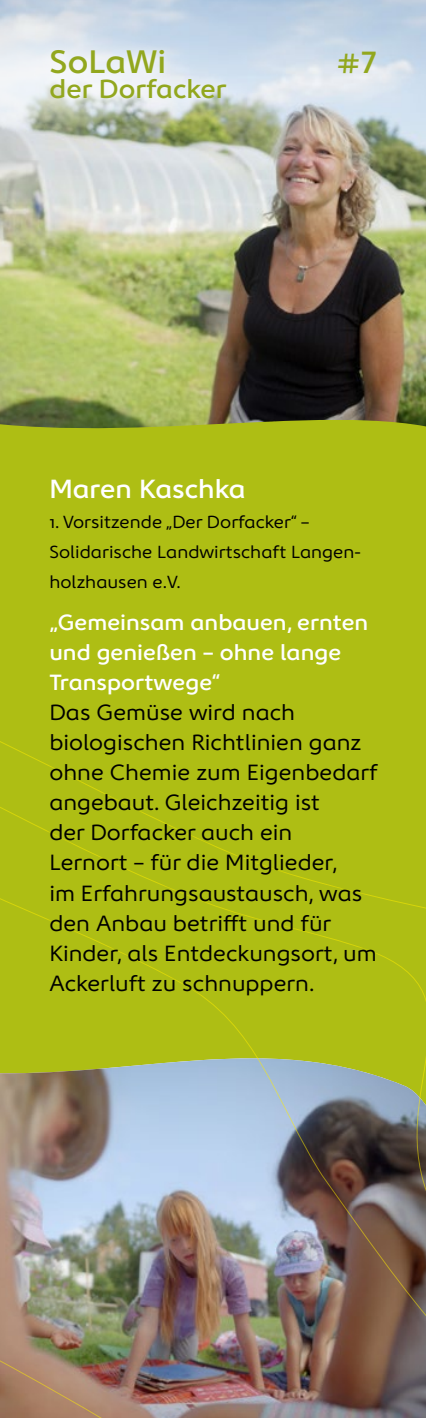
<style>
.page{position:relative;width:426px;height:1418px;background:#fff}
.page>*{position:absolute;margin:0;border:0;box-sizing:border-box;transform-origin:0 0}
.t1{font:600 32.5px "Neio Bunola";color:#92a71e}
.t2{font:600 26.25px "Neio Bunola";color:#fff}
.t3{font:600 26.25px "Neio Bunola";color:#92a71e}
.t4{font:22px/30px "Neio Bunola";color:#000}
.t5{font:600 22px/30px "Neio Bunola";color:#fff}
.t6{font:17.5px/30px "Neio Bunola";color:#000}
</style>
<div class="page">
<img style="left:0;top:0;width:425px;height:383px">
<img style="left:0;top:383px;width:425px;height:41px">
<img style="left:0;top:424px;width:425px;height:993px">
<div style="left:45px;top:473px;width:338px;height:527px;background:#aebe14"></div>
<svg style="left:0;top:1px;width:180px;height:145px;background:#c8d1d0"></svg>
<svg style="left:35px;top:38px;width:205px;height:79px"></svg>
<h1 class="t1" style="left:49px;top:40px;width:118px">SoLaWi</h1>
<p class="t3" style="left:49px;top:71px;width:178px">der Dorfacker</p>
<h1 class="t1" style="left:335px;top:40px;width:42px">#7</h1>
<p class="t2" style="left:49px;top:471px;width:197px">Maren Kaschka</p>
<p class="t6" style="left:49px;top:507px;width:312px">1. Vorsitzende „Der Dorfacker“ –<br>Solidarische Landwirtschaft Langen&shy;holzhausen e.V.</p>
<p class="t5" style="left:49px;top:608px;width:320px">„Gemeinsam anbauen, ernten und genießen – ohne lange<br>Transportwege“</p>
<p class="t4" style="left:49px;top:698px;width:329px">Das Gemüse wird nach biologischen Richtlinien ganz ohne Chemie zum Eigenbedarf angebaut. Gleichzeitig ist<br>der Dorfacker auch ein<br>Lernort – für die Mitglieder,<br>im Erfahrungsaustausch, was den Anbau betrifft und für<br>Kinder, als Entdeckungsort, um<br>Ackerluft zu schnuppern.</p>
</div>
